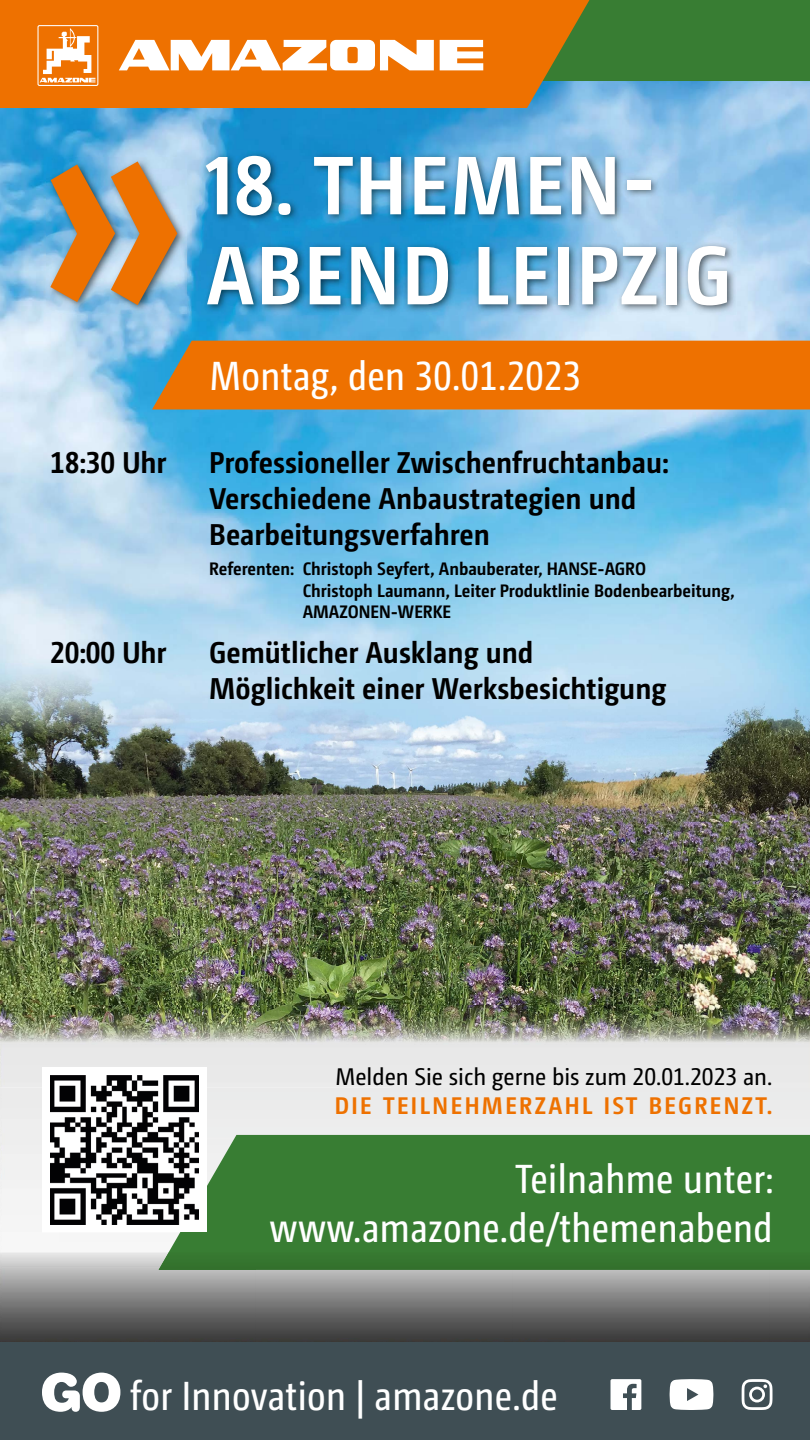
<style>
.page{position:relative;width:810px;height:1440px;background:#fff}
.page>*{position:absolute;margin:0;border:0;box-sizing:border-box;transform-origin:0 0}
.t1{font:700 301.12px "Camingo Dos Pro S Cd";color:#ee7100;scale:.91 1}
.t2{font:700 82.5px/90px "Camingo Dos Pro S Cd";letter-spacing:.025em;color:#fff}
.t3{font:40.5px/48.6px "Camingo Dos Pro Cd";letter-spacing:.01em;color:#fff;text-align:right}
.t4{font:700 30px/36px "Camingo Dos Pro S Cd";color:#000}
.t5{font:24px "Camingo Dos Pro S Cd";color:#000}
.t6{font:700 24px "Camingo Dos Pro S Cd";letter-spacing:.1em;color:#ee7100}
.t7{font:700 18px/21.6px "Camingo Dos Pro S Cd";color:#000}
</style>
<div class="page">
<img style="left:0;top:80px;width:810px;height:583px">
<img style="left:0;top:663px;width:810px;height:342px">
<img style="left:0;top:1005px;width:810px;height:83px">
<div style="left:168px;top:1135px;width:642px;height:117px;background:#387d33"></div>
<div style="left:42px;top:1067px;width:165px;height:165px;background:#fff"></div>
<img style="left:50px;top:1076px;width:149px;height:148px">
<img style="left:202px;top:151px;width:534px;height:163px">
<img style="left:0;top:1252px;width:257px;height:90px">
<img style="left:257px;top:1270px;width:553px;height:72px">
<div style="left:158px;top:1252px;width:652px;height:18px;background:#35752f"></div>
<div style="left:152px;top:341px;width:658px;height:68px;background:#ee7100"></div>
<img style="left:46px;top:157px;width:140px;height:157px">
<div style="left:0;top:0;width:810px;height:80px;background:#387d33"></div>
<svg style="left:0;top:0;width:589px;height:108px;background:#e27309"></svg>
<svg style="left:38px;top:26px;width:60px;height:59px"></svg>
<div style="left:38px;top:25px;width:60px;height:61px;border:1px solid #fff"></div>
<svg style="left:40px;top:28px;width:55px;height:54px;background:#f4a55e"></svg>
<svg style="left:119px;top:40px;width:364px;height:30px;background:#f9d5b4"></svg>
<div style="left:0;top:1342px;width:810px;height:98px;background:#3f4e54"></div>
<svg style="left:42px;top:1373px;width:78px;height:39px"></svg>
<svg style="left:611px;top:1379px;width:30px;height:31px"></svg>
<svg style="left:670px;top:1379px;width:43px;height:31px"></svg>
<svg style="left:742px;top:1379px;width:31px;height:31px"></svg>
<h1 class="t1" style="left:40px;top:53px;width:161px">»</h1>
<h2 class="t2" style="left:206px;top:139px;width:527px">18. THEMEN-<br>ABEND LEIPZIG</h2>
<h3 class="t3" style="left:210px;top:352px;width:372px">Montag, den 30.01.2023</h3>
<p class="t4" style="left:50px;top:444px;width:118px">18:30 Uhr</p>
<p class="t4" style="left:209px;top:444px;width:461px">Professioneller Zwischenfruchtanbau:<br>Verschiedene Anbaustrategien und<br>Bearbeitungsverfahren</p>
<p class="t7" style="left:303px;top:558px;width:433px;text-indent:-94px">Referenten: Christoph Seyfert, Anbauberater, HANSE-AGRO<br>Christoph Laumann, Leiter Produktlinie Bodenbearbeitung,<br>AMAZONEN-WERKE</p>
<p class="t4" style="left:50px;top:634px;width:118px">20:00 Uhr</p>
<p class="t4" style="left:209px;top:634px;width:459px">Gemütlicher Ausklang und<br>Möglichkeit einer Werksbesichtigung</p>
<p class="t5" style="left:335px;top:1063px;width:439px">Melden Sie sich gerne bis zum 20.01.2023 an.</p>
<p class="t6" style="left:335px;top:1091px;width:439px">DIE TEILNEHMERZAHL IST BEGRENZT.</p>
<h3 class="t3" style="left:270px;top:1155px;width:504px">Teilnahme unter: www.amazone.de/themenabend</h3>
<h3 class="t3" style="left:130px;top:1371px;width:429px">for Innovation | amazone.de</h3>
</div>
